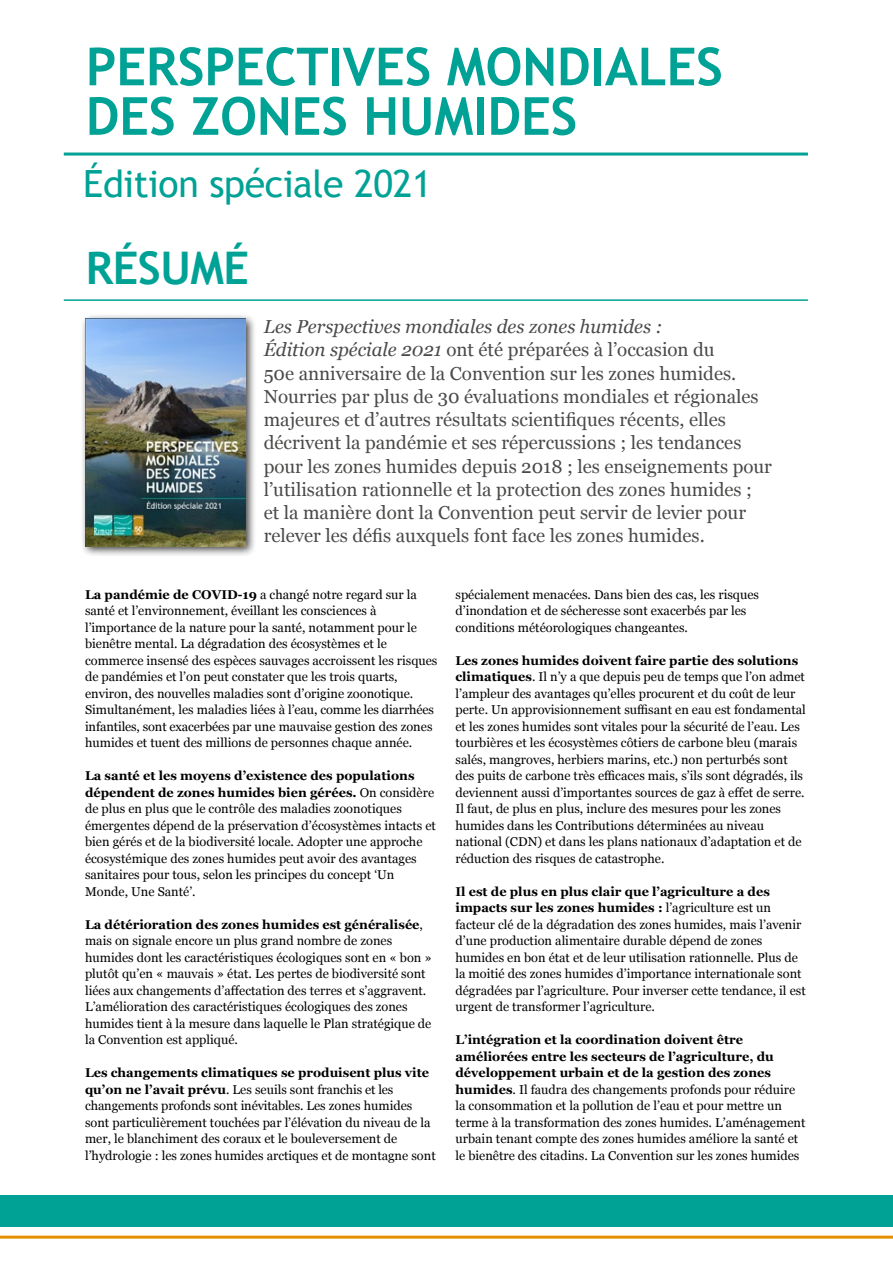
<style>
.page{position:relative;width:893px;height:1263px;background:#fff}
.page>*{position:absolute;margin:0;border:0;box-sizing:border-box;transform-origin:0 0}
.t1{font:700 52.5px/49.5px "Trebuchet MS";letter-spacing:-.005em;color:#00a295}
.t2{font:700 45px "Trebuchet MS";letter-spacing:-.01em;color:#00a295}
.t3{font:37.5px "Trebuchet MS";letter-spacing:-.01em;color:#00a295}
.t4{font:18.75px/23.2px "Georgia";color:#4a4a49}
.t5{font:12.75px/16.5px "Georgia";color:#000}
.s1{font-style:italic}
.s2{font-weight:700}
</style>
<div class="page">
<hr style="left:64px;top:299px;width:744px;height:2px;background:#00a295">
<hr style="left:64px;top:153px;width:744px;height:3px;background:#00a295">
<hr style="left:0;top:1235px;width:893px;height:3px;background:#e58f00">
<div style="left:80px;top:314px;width:177px;height:243px;background:#000;opacity:.75"></div>
<img style="left:85px;top:319px;width:161px;height:227px">
<div style="left:0;top:1196px;width:893px;height:31px;background:#00a295"></div>
<h1 class="t1" style="left:86px;top:42px;width:639px">PERSPECTIVES MONDIALES<br>DES ZONES HUMIDES</h1>
<h3 class="t3" style="left:83px;top:162px;width:350px">Édition spéciale 2021</h3>
<h2 class="t2" style="left:86px;top:239px;width:165px">RÉSUMÉ</h2>
<p class="t4" style="left:264px;top:314px;width:510px"><span class="s1">Les Perspectives mondiales des zones humides :<br>Édition spéciale 2021</span> ont été préparées à l’occasion du<br>50e anniversaire de la Convention sur les zones humides.<br>Nourries par plus de 30 évaluations mondiales et régionales majeures et d’autres résultats scientifiques récents, elles décrivent la pandémie et ses répercussions ; les tendances pour les zones humides depuis 2018 ; les enseignements pour l’utilisation rationnelle et la protection des zones humides ; et la manière dont la Convention peut servir de levier pour relever les défis auxquels font face les zones humides.</p>
<p class="t5" style="left:85px;top:585px;width:354px"><span class="s2">La pandémie de COVID-19</span> a changé notre regard sur la santé et l’environnement, éveillant les consciences à l’importance de la nature pour la santé, notamment pour le bienêtre mental. La dégradation des écosystèmes et le commerce insensé des espèces sauvages accroissent les risques de pandémies et l’on peut constater que les trois quarts, environ, des nouvelles maladies sont d’origine zoonotique.<br>Simultanément, les maladies liées à l’eau, comme les diarrhées infantiles, sont exacerbées par une mauvaise gestion des zones humides et tuent des millions de personnes chaque année.</p>
<p class="t5" style="left:85px;top:767px;width:352px"><span class="s2">La santé et les moyens d’existence des populations dépendent de zones humides bien gérées.</span> On considère de plus en plus que le contrôle des maladies zoonotiques émergentes dépend de la préservation d’écosystèmes intacts et bien gérés et de la biodiversité locale. Adopter une approche écosystémique des zones humides peut avoir des avantages sanitaires pour tous, selon les principes du concept ‘Un Monde, Une Santé’.</p>
<p class="t5" style="left:85px;top:915px;width:348px"><span class="s2">La détérioration des zones humides est généralisée</span>, mais on signale encore un plus grand nombre de zones humides dont les caractéristiques écologiques sont en « bon » plutôt qu’en « mauvais » état. Les pertes de biodiversité sont liées aux changements d’affectation des terres et s’aggravent.<br>L’amélioration des caractéristiques écologiques des zones humides tient à la mesure dans laquelle le Plan stratégique de la Convention est appliqué.</p>
<p class="t5" style="left:85px;top:1064px;width:352px"><span class="s2">Les changements climatiques se produisent plus vite qu’on ne l’avait prévu</span>. Les seuils sont franchis et les changements profonds sont inévitables. Les zones humides sont particulièrement touchées par l’élévation du niveau de la mer, le blanchiment des coraux et le bouleversement de l’hydrologie : les zones humides arctiques et de montagne sont</p>
<p class="t5" style="left:455px;top:585px;width:305px">spécialement menacées. Dans bien des cas, les risques d’inondation et de sécheresse sont exacerbés par les conditions météorologiques changeantes.</p>
<p class="t5" style="left:455px;top:651px;width:352px"><span class="s2">Les zones humides doivent faire partie des solutions climatiques</span>. Il n’y a que depuis peu de temps que l’on admet l’ampleur des avantages qu’elles procurent et du coût de leur perte. Un approvisionnement suffisant en eau est fondamental et les zones humides sont vitales pour la sécurité de l’eau. Les tourbières et les écosystèmes côtiers de carbone bleu (marais salés, mangroves, herbiers marins, etc.) non perturbés sont des puits de carbone très efficaces mais, s’ils sont dégradés, ils deviennent aussi d’importantes sources de gaz à effet de serre.<br>Il faut, de plus en plus, inclure des mesures pour les zones humides dans les Contributions déterminées au niveau national (CDN) et dans les plans nationaux d’adaptation et de réduction des risques de catastrophe.</p>
<p class="t5" style="left:455px;top:882px;width:352px"><span class="s2">Il est de plus en plus clair que l’agriculture a des impacts sur les zones humides :</span> l’agriculture est un facteur clé de la dégradation des zones humides, mais l’avenir d’une production alimentaire durable dépend de zones humides en bon état et de leur utilisation rationnelle. Plus de la moitié des zones humides d’importance internationale sont dégradées par l’agriculture. Pour inverser cette tendance, il est urgent de transformer l’agriculture.</p>
<p class="t5" style="left:455px;top:1031px;width:351px"><span class="s2">L’intégration et la coordination doivent être améliorées entre les secteurs de l’agriculture, du développement urbain et de la gestion des zones humides</span>. Il faudra des changements profonds pour réduire la consommation et la pollution de l’eau et pour mettre un terme à la transformation des zones humides. L’aménagement urbain tenant compte des zones humides améliore la santé et le bienêtre des citadins. La Convention sur les zones humides</p>
</div>
